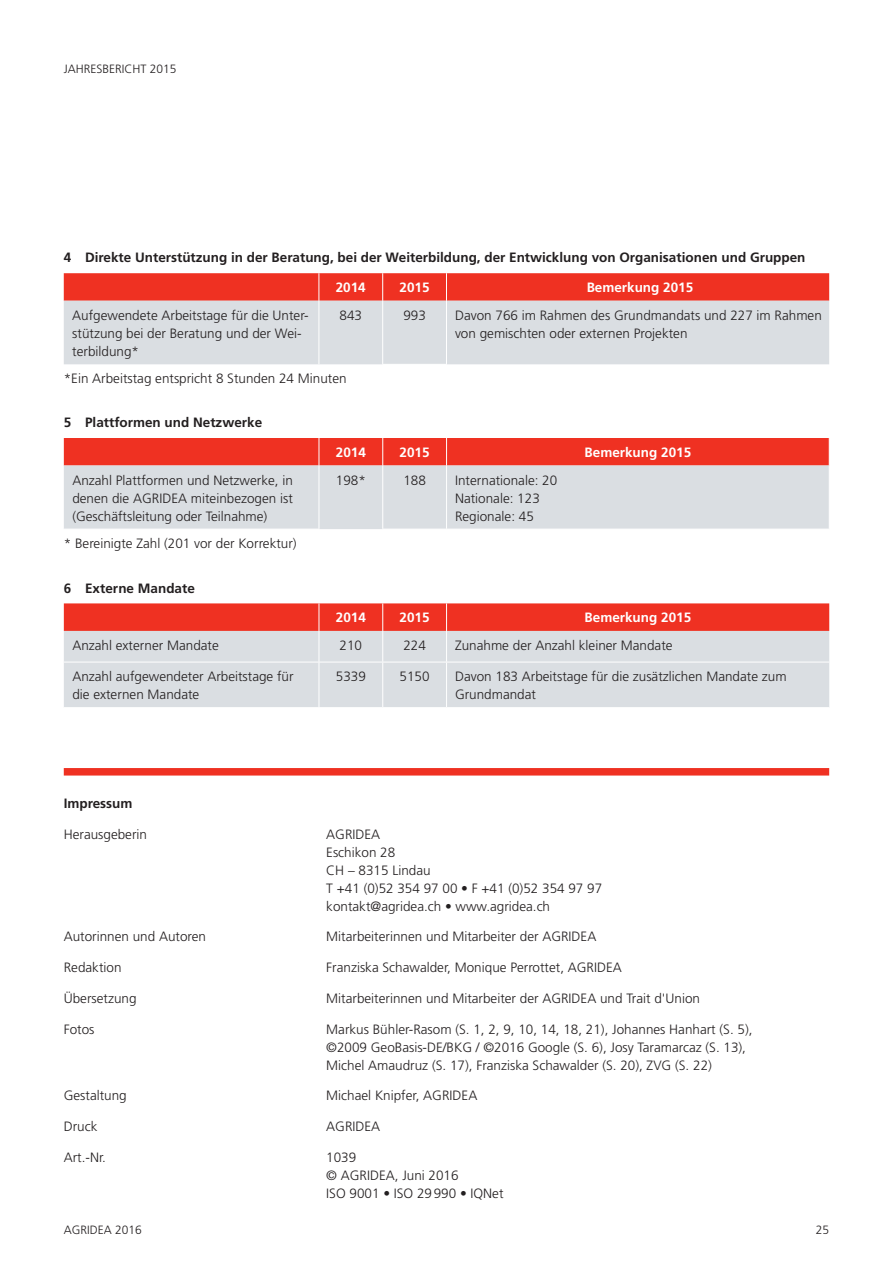
<style>
.page{position:relative;width:893px;height:1263px;background:#fff}
.page>*{position:absolute;margin:0;border:0;box-sizing:border-box;transform-origin:0 0}
._03_Grundtext_9P{font:300 13.5px/18px "Frutiger";color:#231f20}
._02_Zwischentitel_9P{font:700 13.5px "Frutiger";color:#231f20}
.t1{font:700 13.5px "Frutiger";color:#fff}
.t2{font:300 12px "Frutiger";color:#231f20}
</style>
<div class="page">
<div style="left:64px;top:768px;width:765px;height:7px;background:#ef3122"></div>
<div style="left:64px;top:301px;width:765px;height:63px;background:#dadee2"></div>
<svg style="left:64px;top:273px;width:765px;height:28px;background:#ef3627"></svg>
<hr style="left:319px;top:301px;width:1px;height:63px;background:#fff">
<hr style="left:382px;top:301px;width:1px;height:63px;background:#fff">
<hr style="left:446px;top:301px;width:1px;height:63px;background:#fff">
<div style="left:64px;top:465px;width:765px;height:64px;background:#dadee2"></div>
<div style="left:64px;top:438px;width:766px;height:27px;background:#ef3122"></div>
<hr style="left:319px;top:465px;width:1px;height:64px;background:#fff">
<hr style="left:382px;top:465px;width:1px;height:64px;background:#fff">
<hr style="left:446px;top:465px;width:1px;height:64px;background:#fff">
<div style="left:64px;top:631px;width:765px;height:76px;background:#dadee2"></div>
<svg style="left:64px;top:603px;width:765px;height:28px;background:#ef3526"></svg>
<hr style="left:319px;top:631px;width:1px;height:31px;background:#fff">
<hr style="left:382px;top:631px;width:1px;height:31px;background:#fff">
<hr style="left:446px;top:631px;width:1px;height:31px;background:#fff">
<hr style="left:64px;top:662px;width:255px;height:1px;background:#fff">
<hr style="left:319px;top:662px;width:64px;height:1px;background:#fff">
<hr style="left:319px;top:662px;width:1px;height:45px;background:#fff">
<hr style="left:383px;top:662px;width:64px;height:1px;background:#fff">
<hr style="left:382px;top:662px;width:1px;height:45px;background:#fff">
<hr style="left:447px;top:662px;width:382px;height:1px;background:#fff">
<hr style="left:446px;top:662px;width:1px;height:45px;background:#fff">
<p class="t2" style="left:64px;top:62px;width:114px">JAHRESBERICHT 2015</p>
<p class="_02_Zwischentitel_9P" style="left:64px;top:250px;width:743px">4 Direkte Unterstützung in der Beratung, bei der Weiterbildung, der Entwicklung von Organisationen und Gruppen</p>
<p class="t1" style="left:336px;top:280px;width:32px">2014</p>
<p class="t1" style="left:400px;top:280px;width:32px">2015</p>
<p class="t1" style="left:587px;top:280px;width:108px">Bemerkung 2015</p>
<p class="_03_Grundtext_9P" style="left:72px;top:306px;width:238px">Aufgewendete Arbeitstage für die Unter&shy;stützung bei der Beratung und der Wei&shy;terbildung*</p>
<p class="_03_Grundtext_9P" style="left:340px;top:306px;width:24px">843</p>
<p class="_03_Grundtext_9P" style="left:403px;top:306px;width:24px">993</p>
<p class="_03_Grundtext_9P" style="left:455px;top:306px;width:368px">Davon 766 im Rahmen des Grundmandats und 227 im Rahmen von gemischten oder externen Projekten</p>
<p class="_03_Grundtext_9P" style="left:64px;top:370px;width:284px">*Ein Arbeitstag entspricht 8 Stunden 24 Minuten</p>
<p class="_02_Zwischentitel_9P" style="left:64px;top:415px;width:200px">5 Plattformen und Netzwerke</p>
<p class="t1" style="left:336px;top:444px;width:32px">2014</p>
<p class="t1" style="left:400px;top:444px;width:32px">2015</p>
<p class="t1" style="left:585px;top:444px;width:108px">Bemerkung 2015</p>
<p class="_03_Grundtext_9P" style="left:72px;top:471px;width:222px;text-align:justify">Anzahl Plattformen und Netzwerke, in denen die AGRIDEA miteinbezogen ist (Geschäftsleitung oder Teilnahme)</p>
<p class="_03_Grundtext_9P" style="left:336px;top:471px;width:32px">198*</p>
<p class="_03_Grundtext_9P" style="left:403px;top:471px;width:24px">188</p>
<p class="_03_Grundtext_9P" style="left:455px;top:471px;width:104px">Internationale: 20</p>
<p class="_03_Grundtext_9P" style="left:455px;top:489px;width:86px">Nationale: 123</p>
<p class="_03_Grundtext_9P" style="left:455px;top:507px;width:80px">Regionale: 45</p>
<p class="_03_Grundtext_9P" style="left:64px;top:534px;width:234px">* Bereinigte Zahl (201 vor der Korrektur)</p>
<p class="_02_Zwischentitel_9P" style="left:64px;top:580px;width:133px">6 Externe Mandate</p>
<p class="t1" style="left:336px;top:610px;width:32px">2014</p>
<p class="t1" style="left:400px;top:610px;width:32px">2015</p>
<p class="t1" style="left:585px;top:610px;width:108px">Bemerkung 2015</p>
<p class="_03_Grundtext_9P" style="left:72px;top:636px;width:148px">Anzahl externer Mandate</p>
<p class="_03_Grundtext_9P" style="left:340px;top:636px;width:24px">210</p>
<p class="_03_Grundtext_9P" style="left:403px;top:636px;width:24px">224</p>
<p class="_03_Grundtext_9P" style="left:455px;top:636px;width:219px">Zunahme der Anzahl kleiner Mandate</p>
<p class="_03_Grundtext_9P" style="left:72px;top:667px;width:223px">Anzahl aufgewendeter Arbeitstage für die externen Mandate</p>
<p class="_03_Grundtext_9P" style="left:336px;top:667px;width:32px">5339</p>
<p class="_03_Grundtext_9P" style="left:400px;top:667px;width:32px">5150</p>
<p class="_03_Grundtext_9P" style="left:455px;top:667px;width:333px">Davon 183 Arbeitstage für die zusätzlichen Mandate zum<br>Grundmandat</p>
<p class="_02_Zwischentitel_9P" style="left:64px;top:795px;width:70px">Impressum</p>
<p class="_03_Grundtext_9P" style="left:64px;top:825px;width:85px">Herausgeberin</p>
<p class="_03_Grundtext_9P" style="left:326px;top:825px;width:56px">AGRIDEA</p>
<p class="_03_Grundtext_9P" style="left:326px;top:843px;width:71px">Eschikon 28</p>
<p class="_03_Grundtext_9P" style="left:326px;top:861px;width:106px">CH – 8315 Lindau</p>
<p class="_03_Grundtext_9P" style="left:326px;top:879px;width:277px">T +41 (0)52 354 97 00 • F +41 (0)52 354 97 97</p>
<p class="_03_Grundtext_9P" style="left:326px;top:897px;width:225px">kontakt@agridea.ch • www.agridea.ch</p>
<p class="_03_Grundtext_9P" style="left:64px;top:928px;width:144px">Autorinnen und Autoren</p>
<p class="_03_Grundtext_9P" style="left:326px;top:928px;width:272px">Mitarbeiterinnen und Mitarbeiter der AGRIDEA</p>
<p class="_03_Grundtext_9P" style="left:64px;top:958px;width:59px">Redaktion</p>
<p class="_03_Grundtext_9P" style="left:326px;top:958px;width:297px">Franziska Schawalder, Monique Perrottet, AGRIDEA</p>
<p class="_03_Grundtext_9P" style="left:64px;top:989px;width:74px">Übersetzung</p>
<p class="_03_Grundtext_9P" style="left:326px;top:989px;width:375px">Mitarbeiterinnen und Mitarbeiter der AGRIDEA und Trait d'Union</p>
<p class="_03_Grundtext_9P" style="left:64px;top:1020px;width:32px">Fotos</p>
<p class="_03_Grundtext_9P" style="left:326px;top:1020px;width:428px">Markus Bühler-Rasom (S. 1, 2, 9, 10, 14, 18, 21), Johannes Hanhart (S. 5), ©2009 GeoBasis-DE/BKG / ©2016 Google (S. 6), Josy Taramarcaz (S. 13),<br>Michel Amaudruz (S. 17), Franziska Schawalder (S. 20), ZVG (S. 22)</p>
<p class="_03_Grundtext_9P" style="left:64px;top:1087px;width:65px">Gestaltung</p>
<p class="_03_Grundtext_9P" style="left:326px;top:1087px;width:153px">Michael Knipfer, AGRIDEA</p>
<p class="_03_Grundtext_9P" style="left:64px;top:1117px;width:35px">Druck</p>
<p class="_03_Grundtext_9P" style="left:326px;top:1117px;width:56px">AGRIDEA</p>
<p class="_03_Grundtext_9P" style="left:64px;top:1148px;width:44px">Art.-Nr.</p>
<p class="_03_Grundtext_9P" style="left:326px;top:1148px;width:32px">1039</p>
<p class="_03_Grundtext_9P" style="left:326px;top:1166px;width:134px">© AGRIDEA, Juni 2016</p>
<p class="_03_Grundtext_9P" style="left:326px;top:1184px;width:179px">ISO 9001 • ISO 29990 • IQNet</p>
<p class="t2" style="left:64px;top:1223px;width:80px">AGRIDEA 2016</p>
<p class="t2" style="left:816px;top:1223px;width:15px">25</p>
</div>
